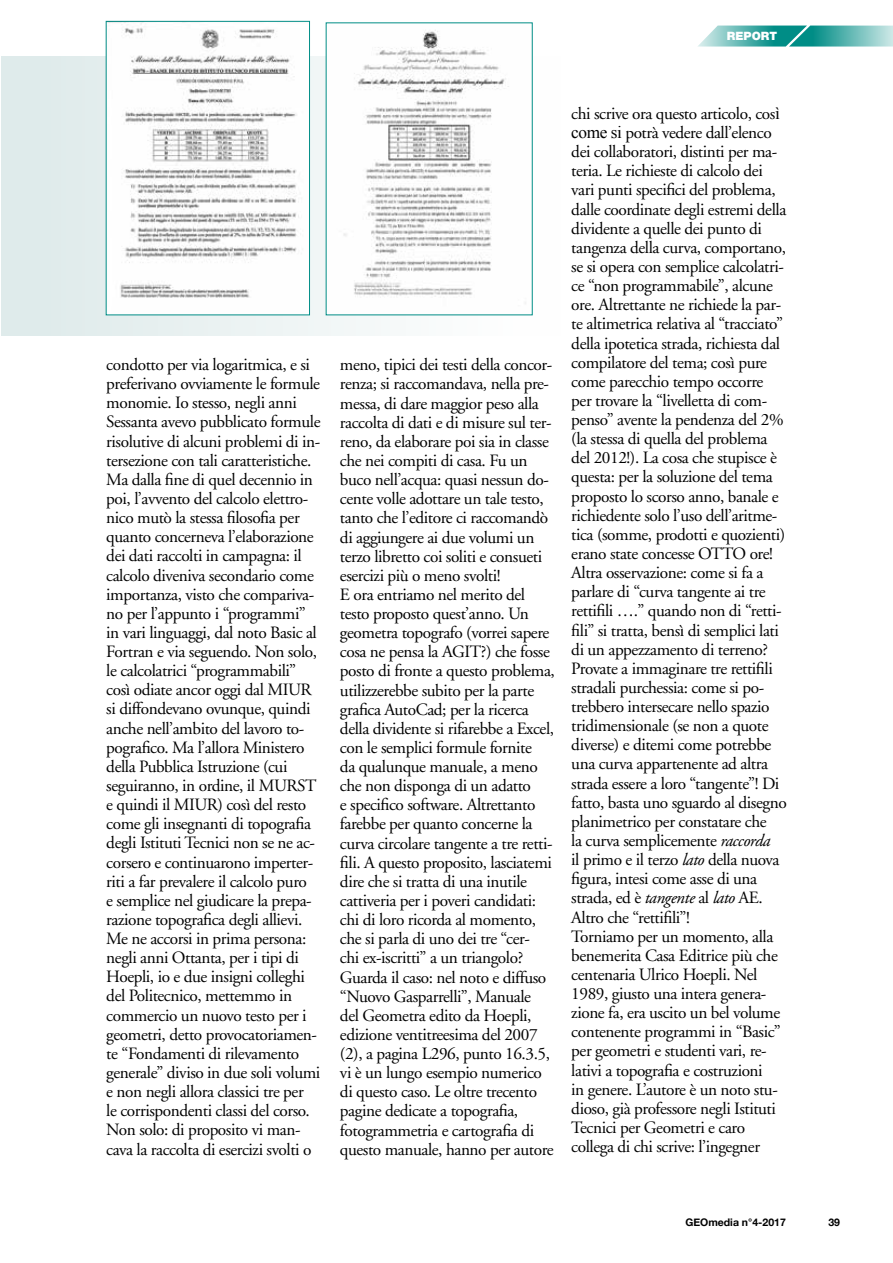
<style>
.page{position:relative;width:893px;height:1263px;background:#fff}
.page>*{position:absolute;margin:0;border:0;box-sizing:border-box;transform-origin:0 0}
.t1{font:17.25px/19.2px "Adobe Garamond";letter-spacing:-.025em;color:#000}
.t2{font:900 11.55px "Helvetica Neue";color:#fff}
.t3{font:700 10.5px "Helvetica Neue";color:#000}
.s1{font-family:"Times New Roman"}
.s2{font-style:italic}
</style>
<div class="page">
<svg style="left:698px;top:26px;width:195px;height:21px;background:#60b7b3"></svg>
<svg style="left:2px;top:56px;width:559px;height:280px;fill:#e2eded"></svg>
<img style="left:108px;top:23px;width:200px;height:290px">
<div style="left:106px;top:21px;width:204px;height:294px;border:1px solid #008d86"></div>
<img style="left:328px;top:30px;width:202px;height:283px">
<p class="t2" style="left:727px;top:29px;width:52px">REPORT</p>
<p class="t1" style="left:106px;top:355px;width:216px">condotto per via logaritmica, e si preferivano ovviamente le formule monomie. Io stesso, negli anni Sessanta avevo pubblicato formule risolutive di alcuni problemi di in&shy;tersezione con tali caratteristiche.<br>Ma dalla fine di quel decennio in poi, l’avvento del calcolo elettro&shy;nico mutò la stessa filosofia per quanto concerneva l’elaborazione dei dati raccolti in campagna: il calcolo diveniva secondario come importanza, visto che compariva&shy;no per l’appunto i “programmi” in vari linguaggi, dal noto Basic al Fortran e via seguendo. Non solo, le calcolatrici “programmabili” così odiate ancor oggi dal MIUR si diffondevano ovunque, quindi anche nell’ambito del lavoro to&shy;pografico. Ma l’allora Ministero della Pubblica Istruzione (cui seguiranno, in ordine, il MURST e quindi il MIUR) così del resto come gli insegnanti di topografia degli Istituti Tecnici non se ne ac&shy;corsero e continuarono imperter&shy;riti a far prevalere il calcolo puro<br>e semplice nel giudicare la prepa&shy;razione topografica degli allievi.<br>Me ne accorsi in prima persona: negli anni Ottanta, per i tipi di Hoepli, io e due insigni colleghi del Politecnico, mettemmo in commercio un nuovo testo per i geometri, detto provocatoriamen&shy;te “Fondamenti di rilevamento generale” diviso in due soli volumi e non negli allora classici tre per<br>le corrispondenti classi del corso.<br>Non solo: di proposito vi man&shy;cava la raccolta di esercizi svolti o</p>
<p class="t1" style="left:340px;top:356px;width:216px">meno, tipici dei testi della concor&shy;renza; si raccomandava, nella pre&shy;messa, di dare maggior peso alla raccolta di dati e di misure sul ter&shy;reno, da elaborare poi sia in classe che nei compiti di casa. Fu un buco nell’acqua: quasi nessun do&shy;cente volle adottare un tale testo, tanto che l’editore ci raccomandò di aggiungere ai due volumi un terzo libretto coi soliti e consueti esercizi più o meno svolti!<br>E ora entriamo nel merito del testo proposto quest’anno. Un geometra topografo (vorrei sapere cosa ne pensa la AGIT?) che fosse posto di fronte a questo problema, utilizzerebbe subito per la parte grafica AutoCad; per la ricerca della dividente si rifarebbe a Excel, con le semplici formule fornite<br>da qualunque manuale, a meno che non disponga di un adatto<br>e specifico software. Altrettanto farebbe per quanto concerne la curva circolare tangente a tre retti&shy;fili. A questo proposito, lasciatemi dire che si tratta di una inutile cattiveria per i poveri candidati: chi di loro ricorda al momento, che si parla di uno dei tre “cer-<br>chi ex-iscritti” a un triangolo?<br>Guarda il caso: nel noto e diffuso “Nuovo Gasparrelli”, Manuale<br>del Geometra edito da Hoepli, edizione ventitreesima del 2007 (2), a pagina L296, punto 16.3.5, vi è un lungo esempio numerico di questo caso. Le oltre trecento pagine dedicate a topografia, fotogrammetria e cartografia di questo manuale, hanno per autore</p>
<p class="t1" style="left:571px;top:104px;width:217px">chi scrive ora questo articolo, cos<span class="s1">ì come si</span> potrà vedere dall’elenco dei collaboratori, distinti per ma&shy;teria. Le richieste di calcolo dei vari punti specifici del problema, dalle coordinate degli estremi della dividente a quelle dei punto di tangenza della curva, comportano, se si opera con semplice calcolatri&shy;ce “non programmabile”, alcune ore. Altrettante ne richiede la par&shy;te altimetrica relativa al “tracciato” della ipotetica strada, richiesta dal compilatore del tema; così pure come parecchio tempo occorre per trovare la “livelletta di com&shy;penso” avente la pendenza del 2% (la stessa di quella del problema del 2012!). La cosa che stupisce è questa: per la soluzione del tema proposto lo scorso anno, banale e richiedente solo l’uso dell’aritme&shy;tica (somme, prodotti e quozienti) erano state concesse OTTO ore!<br>Altra osservazione: come si fa a parlare di “curva tangente ai tre rettifili ….” quando non di “retti&shy;fili” si tratta, bensì di semplici lati di un appezzamento di terreno?<br>Provate a immaginare tre rettifili stradali purchessia: come si po&shy;trebbero intersecare nello spazio tridimensionale (se non a quote diverse) e ditemi come potrebbe una curva appartenente ad altra strada essere a loro “tangente”! Di fatto, basta uno sguardo al disegno planimetrico per constatare che<br>la curva semplicemente <span class="s2">raccorda<br></span>il primo e il terzo <span class="s2">lato</span> della nuova figura, intesi come asse di una strada, ed è <span class="s2">tangente</span> al <span class="s2">lato</span> AE.<br>Altro che “rettifili”!<br>Torniamo per un momento, alla benemerita Casa Editrice più che centenaria Ulrico Hoepli. Nel 1989, giusto una intera genera&shy;zione fa, era uscito un bel volume contenente programmi in “Basic” per geometri e studenti vari, re&shy;lativi a topografia e costruzioni<br>in genere. L’autore è un noto stu&shy;dioso, già professore negli Istituti Tecnici per Geometri e caro collega di chi scrive: l’ingegner</p>
<p class="t3" style="left:685px;top:1214px;width:102px">GEOmedia n°4-2017</p>
<p class="t3" style="left:828px;top:1214px;width:13px">39</p>
</div>
